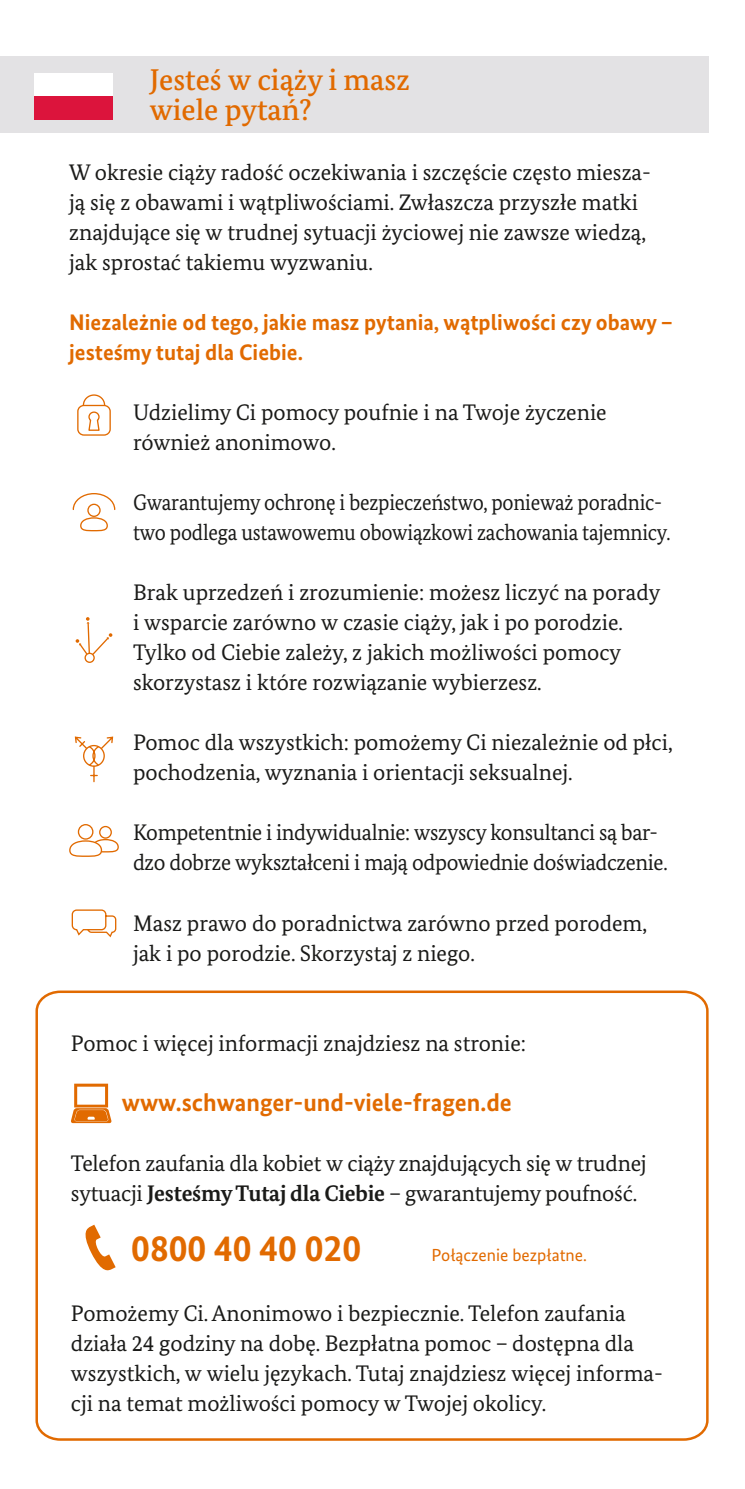
<style>
.page{position:relative;width:745px;height:1489px;background:#fff}
.page>*{position:absolute;margin:0;border:0;box-sizing:border-box;transform-origin:0 0}
.Fließtext_10pt{font:700 37.5px "Bundes Sans";color:#e16a00}
._01-Head{font:500 30px/30px "Bundes Serif";color:#e16a00}
.Fließtext_10pt-2{font:700 25px "Bundes Sans";color:#e16a00}
._03-Copy{font:22.5px/30px "Bundes Serif";color:#1a1a18}
.Fließtext_10pt-3{font:22.5px/30px "Bundes Serif";letter-spacing:-.01em;color:#1a1a18}
._03-Copy-2{font:22.5px/30px "Bundes Serif";color:#1a1a18;scale:.91 1}
._03-Copy-3{font:22.5px/30px "Bundes Serif";color:#1a1a18;scale:.96 1}
._01-Head-2{font:700 22.5px/30px "Bundes Sans";color:#e16a00}
.Fließtext_10pt-4{font:17.5px "Bundes Sans";color:#e16a00}
.s1{font-weight:700}
</style>
<div class="page">
<svg style="left:35px;top:990px;width:674px;height:451px"></svg>
<div style="left:0;top:57px;width:708px;height:76px;background:#e3e2e4"></div>
<div style="left:77px;top:405px;width:34px;height:30px;border:1px solid #e16a00;border-radius:6px"></div>
<svg style="left:82px;top:394px;width:24px;height:37px"></svg>
<svg style="left:69px;top:824px;width:50px;height:33px"></svg>
<svg style="left:71px;top:909px;width:46px;height:29px"></svg>
<svg style="left:72px;top:493px;width:44px;height:39px"></svg>
<div style="left:84px;top:652px;width:11px;height:11px;border:1px solid #e16a00;border-radius:50%"></div>
<svg style="left:76px;top:617px;width:36px;height:39px"></svg>
<svg style="left:74px;top:736px;width:40px;height:47px"></svg>
<svg style="left:71px;top:1083px;width:41px;height:40px"></svg>
<svg style="left:80px;top:1224px;width:36px;height:50px"></svg>
<div style="left:35px;top:74px;width:77px;height:46px;background:#fff"></div>
<div style="left:35px;top:97px;width:77px;height:23px;background:#dc143c"></div>
<p class="_01-Head" style="left:150px;top:64px;width:261px">Jesteś w ciąży i masz wiele pytań?</p>
<p class="_03-Copy" style="left:69px;top:157px;width:583px">W okresie ciąży radość oczekiwania i szczęście często miesza&shy;ją się z obawami i wątpliwościami. Zwłaszcza przyszłe matki znajdujące się w trudnej sytuacji życiowej nie zawsze wiedzą, jak sprostać takiemu wyzwaniu.</p>
<p class="_01-Head-2" style="left:69px;top:307px;width:605px">Niezależnie od tego, jakie masz pytania, wątpliwości czy obawy – jesteśmy tutaj dla Ciebie.</p>
<p class="_03-Copy" style="left:133px;top:397px;width:475px">Udzielimy Ci pomocy poufnie i na Twoje życzenie również anonimowo.</p>
<p class="_03-Copy-2" style="left:133px;top:487px;width:591px">Gwarantujemy ochronę i bezpieczeństwo, ponieważ poradnic&shy;two podlega ustawowemu obowiązkowi zachowania tajemnicy.</p>
<p class="_03-Copy" style="left:133px;top:577px;width:528px">Brak uprzedzeń i zrozumienie: możesz liczyć na porady i wsparcie zarówno w czasie ciąży, jak i po porodzie.<br>Tylko od Ciebie zależy, z jakich możliwości pomocy skorzystasz i które rozwiązanie wybierzesz.</p>
<p class="_03-Copy" style="left:133px;top:727px;width:540px">Pomoc dla wszystkich: pomożemy Ci niezależnie od płci, pochodzenia, wyznania i orientacji seksualnej.</p>
<p class="_03-Copy-3" style="left:133px;top:817px;width:558px">Kompetentnie i indywidualnie: wszyscy konsultanci są bar&shy;dzo dobrze wykształceni i mają odpowiednie doświadczenie.</p>
<p class="_03-Copy" style="left:133px;top:907px;width:515px">Masz prawo do poradnictwa zarówno przed porodem, jak i po porodzie. Skorzystaj z niego.</p>
<p class="Fließtext_10pt-3" style="left:71px;top:1027px;width:456px">Pomoc i więcej informacji znajdziesz na stronie:</p>
<p class="Fließtext_10pt-2" style="left:122px;top:1086px;width:391px">www.schwanger-und-viele-fragen.de</p>
<p class="Fließtext_10pt-3" style="left:71px;top:1147px;width:577px">Telefon zaufania dla kobiet w ciąży znajdujących się w trudnej sytuacji <span class="s1">Jesteśmy Tutaj dla Ciebie</span> – gwarantujemy poufność.</p>
<p class="Fließtext_10pt" style="left:131px;top:1224px;width:231px">0800 40 40 020</p>
<p class="Fließtext_10pt-4" style="left:431px;top:1243px;width:157px">Połączenie bezpłatne.</p>
<p class="_03-Copy" style="left:71px;top:1297px;width:590px">Pomożemy Ci. Anonimowo i bezpiecznie. Telefon zaufania działa 24 godziny na dobę. Bezpłatna pomoc – dostępna dla wszystkich, w wielu językach. Tutaj znajdziesz więcej informa&shy;cji na temat możliwości pomocy w Twojej okolicy.</p>
</div>
